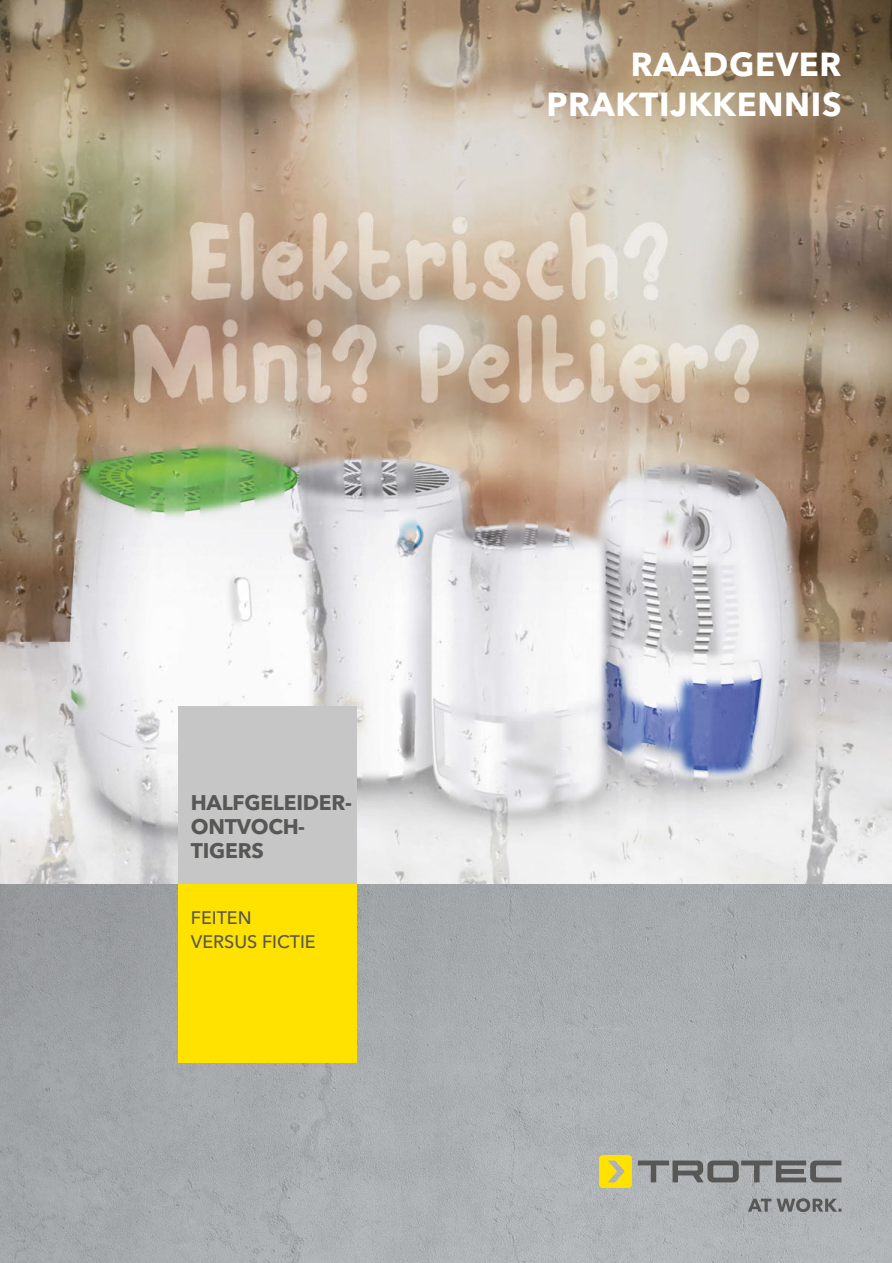
<style>
.page{position:relative;width:892px;height:1263px;background:#fff}
.page>*{position:absolute;margin:0;border:0;box-sizing:border-box;transform-origin:0 0}
.t1{font:700 33px/39.6px "Avenir Next W1 G";letter-spacing:.02em;color:#fff;text-align:right}
.t2{font:700 21px/24px "Avenir Next W1 G";letter-spacing:-.01em;color:#575756}
.t3{font:500 18px/24px "Avenir Next W1 G";color:#575756}
</style>
<div class="page">
<img style="left:0;top:0;width:892px;height:884px">
<img style="left:0;top:884px;width:892px;height:379px">
<svg style="left:748px;top:1198px;width:93px;height:14px"></svg>
<svg style="left:638px;top:1160px;width:203px;height:22px;background:#858788"></svg>
<svg style="left:599px;top:1155px;width:33px;height:33px"></svg>
<div style="left:178px;top:706px;width:179px;height:178px;background:#c6c6c6"></div>
<div style="left:178px;top:884px;width:179px;height:179px;background:#ffe200"></div>
<h1 class="t1" style="left:546px;top:45px;width:296px">RAADGEVER<br>PRAKTIJKKENNIS</h1>
<p class="t2" style="left:191px;top:791px;width:163px">HALFGELEIDER-<br>ONTVOCH -<br>TIGERS</p>
<p class="t3" style="left:191px;top:905px;width:126px">FEITEN<br>VERSUS FICTIE</p>
</div>
